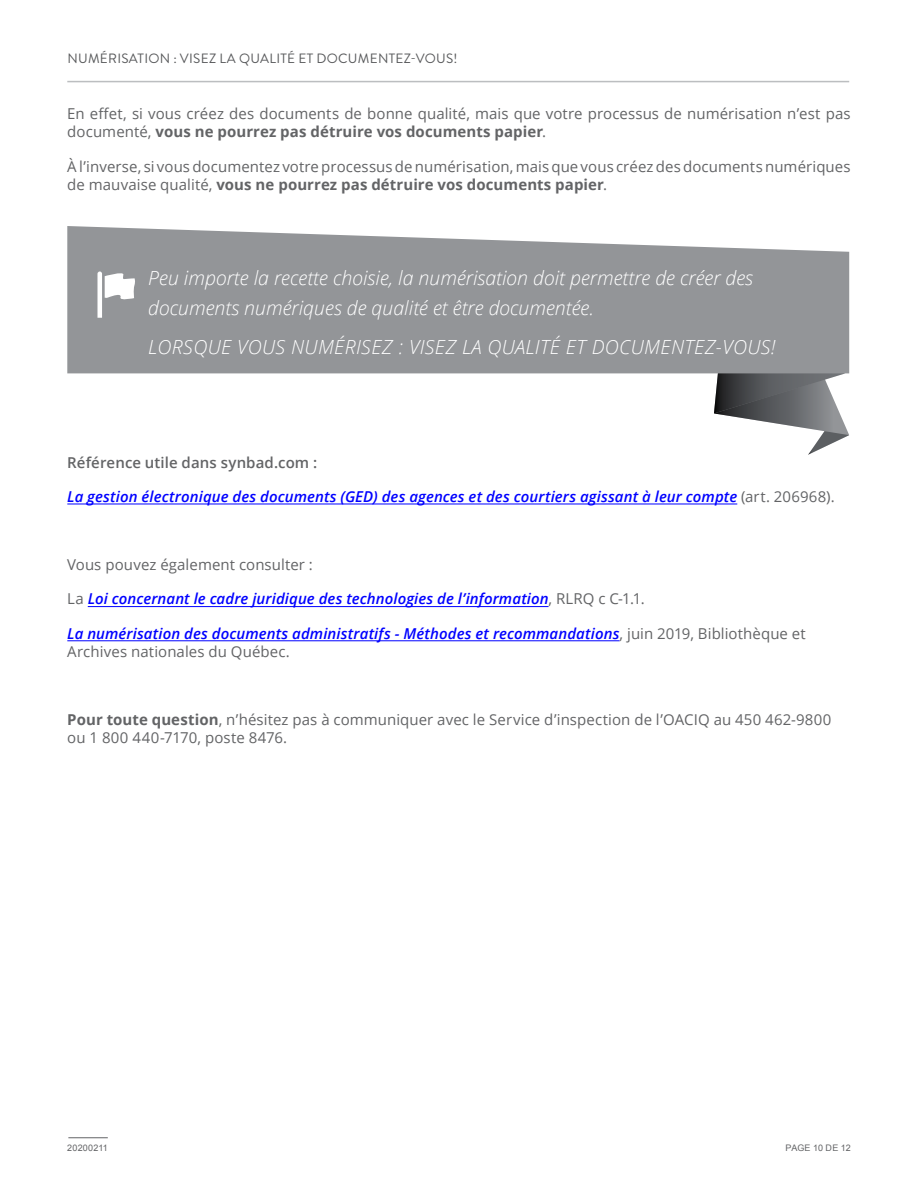
<style>
.page{position:relative;width:918px;height:1188px;background:#fff}
.page>*{position:absolute;margin:0;border:0;box-sizing:border-box;transform-origin:0 0}
.t1{font:italic 300 19.5px/30px "Open Sans";color:#fff}
.t2{font:italic 300 19.5px "Open Sans";letter-spacing:.02em;color:#fff}
.t3{font:15px/18px "Open Sans";letter-spacing:.005em;color:#636466}
.t4{font:italic 600 15px/18px "Open Sans";letter-spacing:.005em;color:#00f}
.t5{font:600 15px "Open Sans";letter-spacing:.005em;color:#636466}
.t6{font:13.5px "Brandon Grotesque";letter-spacing:.02em;color:#58595b}
.t7{font:9px "Arial";letter-spacing:-.005em;color:#636466}
.t8{font:9px "Arial";letter-spacing:.025em;color:#636466}
.s1{font-weight:700}
.s2{font-weight:400;font-style:normal;color:#636466}
</style>
<div class="page">
<hr style="left:67px;top:81px;width:782px;height:1px;background:#bcbec0">
<hr style="left:68px;top:1137px;width:40px;height:1px;background:#636466">
<svg style="left:67px;top:226px;width:782px;height:148px;background:#9c9ea1"></svg>
<svg style="left:714px;top:373px;width:131px;height:7px"></svg>
<svg style="left:714px;top:380px;width:134px;height:51px"></svg>
<svg style="left:808px;top:431px;width:41px;height:24px"></svg>
<hr style="left:67px;top:504px;width:670px;height:1px;background:#00f">
<hr style="left:88px;top:606px;width:461px;height:1px;background:#00f">
<hr style="left:67px;top:641px;width:553px;height:1px;background:#00f">
<svg style="left:97px;top:271px;width:39px;height:47px"></svg>
<p class="t6" style="left:67px;top:50px;width:392px">NUMÉRISATION : VISEZ LA QUALITÉ ET DOCUMENTEZ-VOUS!</p>
<p class="t3" style="left:67px;top:105px;width:785px">En effet, si vous créez des documents de bonne qualité, mais que votre processus de numérisation n’est pas documenté, <span class="s1">vous ne pourrez pas détruire vos documents papier</span>.</p>
<p class="t3" style="left:67px;top:157px;width:785px">À l’inverse, si vous documentez votre processus de numérisation, mais que vous créez des documents numériques de mauvaise qualité, <span class="s1">vous ne pourrez pas détruire vos documents papier</span>.</p>
<h1 class="t1" style="left:148px;top:262px;width:606px">Peu importe la recette choisie, la numérisation doit permettre de créer des documents numériques de qualité et être documentée.</h1>
<h1 class="t2" style="left:148px;top:334px;width:629px">LORSQUE VOUS NUMÉRISEZ : VISEZ LA QUALITÉ ET DOCUMENTEZ-VOUS!</h1>
<p class="t5" style="left:67px;top:452px;width:252px">Référence utile dans synbad.com :</p>
<p class="t4" style="left:67px;top:487px;width:769px">La gestion électronique des documents (GED) des agences et des courtiers agissant à leur compte <span class="s2">(art. 206968).</span></p>
<p class="t3" style="left:67px;top:555px;width:247px">Vous pouvez également consulter :</p>
<p class="t4" style="left:67px;top:590px;width:579px"><span class="s2">La</span> Loi concernant le cadre juridique des technologies de l’information<span class="s2">, RLRQ c C-1.1.</span></p>
<p class="t4" style="left:67px;top:624px;width:740px">La numérisation des documents administratifs - Méthodes et recommandations<span class="s2">, juin 2019, Bibliothèque et<br>Archives nationales du Québec.</span></p>
<p class="t3" style="left:67px;top:710px;width:766px"><span class="s1">Pour toute question</span>, n’hésitez pas à communiquer avec le Service d’inspection de l’OACIQ au 450 462-9800 ou 1 800 440-7170, poste 8476.</p>
<p class="t8" style="left:67px;top:1142px;width:42px">20200211</p>
<p class="t7" style="left:786px;top:1142px;width:67px">PAGE 10 DE 12</p>
</div>
